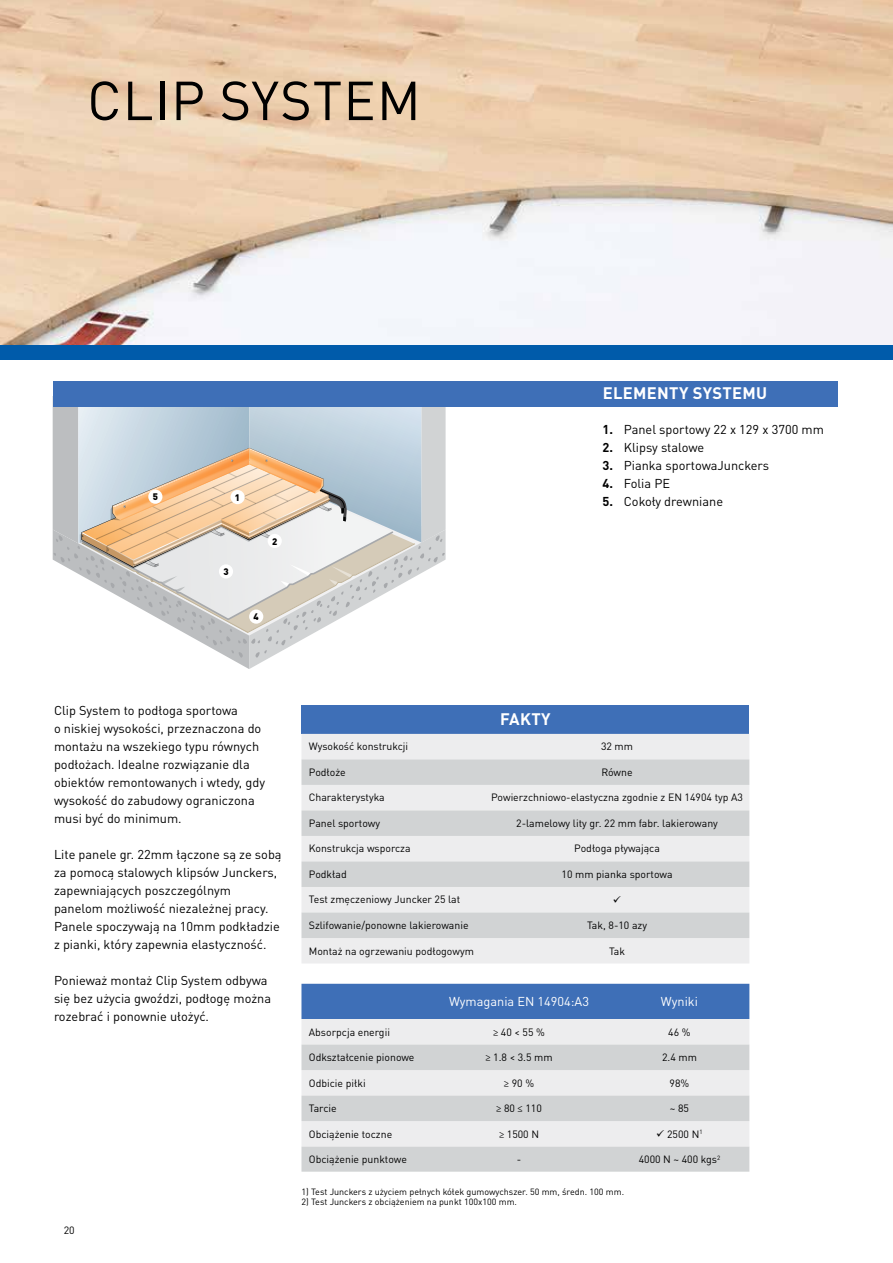
<style>
.page{position:relative;width:893px;height:1263px;background:#fff}
.page>*{position:absolute;margin:0;border:0;box-sizing:border-box;transform-origin:0 0}
.t1{font:54px "DIN Pro";letter-spacing:.02em;color:#000}
.t2{font:700 16.5px "DIN Pro";letter-spacing:.02em;color:#fff}
.t3{font:12.75px/18px "DIN Pro";color:#000}
.t4{font:12.75px "DIN Pro";color:#fff}
.t5{font:10.5px "DIN Pro";color:#000}
.t6{font:900 9.45px "DIN Pro";color:#000}
.t7{font:9px "DIN Pro";color:#000}
.s1{font-weight:700}
.s2{font-family:"Helvetica Neue LT Std";font-stretch:condensed}
</style>
<div class="page">
<img style="left:0;top:0;width:893px;height:345px">
<div style="left:0;top:345px;width:893px;height:15px;background:#005baa"></div>
<svg style="left:53px;top:407px;width:393px;height:262px"></svg>
<div style="left:230px;top:490px;width:15px;height:14px;background:#fff;border-radius:50%"></div>
<div style="left:219px;top:564px;width:14px;height:14px;background:#fff;border-radius:50%"></div>
<div style="left:249px;top:609px;width:14px;height:15px;background:#fff;border-radius:50%"></div>
<div style="left:148px;top:490px;width:14px;height:14px;background:#fff;border-radius:50%"></div>
<div style="left:268px;top:534px;width:14px;height:14px;background:#fff;border-radius:50%"></div>
<div style="left:53px;top:381px;width:785px;height:26px;background:#3e6fb7"></div>
<div style="left:301px;top:705px;width:448px;height:29px;background:#3e6fb7"></div>
<div style="left:301px;top:734px;width:448px;height:229px;background:#ededee"></div>
<svg style="left:301px;top:759px;width:448px;height:179px;background:#dddedf"></svg>
<div style="left:301px;top:984px;width:448px;height:35px;background:#3e6fb7"></div>
<div style="left:301px;top:1019px;width:448px;height:25px;background:#ededee"></div>
<svg style="left:301px;top:1044px;width:448px;height:128px;background:#dcdedf"></svg>
<svg style="left:614px;top:896px;width:7px;height:6px"></svg>
<h1 class="t1" style="left:87px;top:58px;width:335px">CLIP SYSTEM</h1>
<p class="t6" style="left:153px;top:489px;width:7px">5</p>
<p class="t6" style="left:235px;top:489px;width:7px">1</p>
<p class="t6" style="left:223px;top:563px;width:7px">3</p>
<p class="t6" style="left:272px;top:533px;width:7px">2</p>
<p class="t6" style="left:254px;top:609px;width:7px">4</p>
<p class="t2" style="left:603px;top:380px;width:166px">ELEMENTY SYSTEMU</p>
<p class="t3" style="left:602px;top:419px;width:223px"><span class="s1">1.</span> Panel sportowy 22 x 129 x 3700 mm</p>
<p class="t3" style="left:602px;top:437px;width:103px"><span class="s1">2.</span> Klipsy stalowe</p>
<p class="t3" style="left:602px;top:455px;width:168px"><span class="s1">3.</span> Pianka sportowaJunckers</p>
<p class="t3" style="left:602px;top:473px;width:69px"><span class="s1">4.</span> Folia PE</p>
<p class="t3" style="left:602px;top:491px;width:122px"><span class="s1">5.</span> Cokoły drewniane</p>
<p class="t3" style="left:54px;top:700px;width:213px">Clip System to podłoga sportowa<br>o niskiej wysokości, przeznaczona do montażu na wszekiego typu równych podłożach. Idealne rozwiązanie dla obiektów remontowanych i wtedy, gdy wysokość do zabudowy ograniczona musi być do minimum.</p>
<p class="t3" style="left:54px;top:844px;width:229px">Lite panele gr. 22mm łączone są ze sobą za pomocą stalowych klipsów Junckers, zapewniających poszczególnym panelom możliwość niezależnej pracy.<br>Panele spoczywają na 10mm podkładzie z pianki, który zapewnia elastyczność.</p>
<p class="t3" style="left:54px;top:970px;width:219px">Ponieważ montaż Clip System odbywa się bez użycia gwoździ, podłogę można rozebrać i ponownie ułożyć.</p>
<p class="t5" style="left:64px;top:1221px;width:12px">20</p>
<p class="t2" style="left:500px;top:706px;width:52px">FAKTY</p>
<p class="t5" style="left:309px;top:738px;width:101px">Wysokość konstrukcji</p>
<p class="t5" style="left:601px;top:738px;width:34px">32 mm</p>
<p class="t5" style="left:309px;top:764px;width:38px">Podłoże</p>
<p class="t5" style="left:601px;top:764px;width:33px">Równe</p>
<p class="t5" style="left:309px;top:789px;width:77px">Charakterystyka</p>
<p class="t5" style="left:491px;top:789px;width:253px">Powierzchniowo-elastyczna zgodnie z EN 14904 typ A3</p>
<p class="t5" style="left:309px;top:815px;width:73px">Panel sportowy</p>
<p class="t5" style="left:516px;top:815px;width:203px">2-lamelowy lity gr. 22 mm fabr. lakierowany</p>
<p class="t5" style="left:309px;top:840px;width:103px">Konstrukcja wsporcza</p>
<p class="t5" style="left:574px;top:840px;width:87px">Podłoga pływająca</p>
<p class="t5" style="left:309px;top:866px;width:39px">Podkład</p>
<p class="t5" style="left:562px;top:866px;width:112px">10 mm pianka sportowa</p>
<p class="t5" style="left:309px;top:891px;width:153px">Test zmęczeniowy Juncker 25 lat</p>
<p class="t5" style="left:309px;top:917px;width:161px">Szlifowanie/ponowne lakierowanie</p>
<p class="t5" style="left:587px;top:917px;width:62px">Tak, 8-10 azy</p>
<p class="t5" style="left:309px;top:942px;width:167px">Montaż na ogrzewaniu podłogowym</p>
<p class="t5" style="left:609px;top:942px;width:18px">Tak</p>
<p class="t4" style="left:449px;top:991px;width:142px">Wymagania EN 14904:A3</p>
<p class="t4" style="left:661px;top:991px;width:39px">Wyniki</p>
<p class="t5" style="left:309px;top:1023px;width:83px">Absorpcja energii</p>
<p class="t5" style="left:493px;top:1024px;width:53px"><span class="s2">≥</span> 40 &lt; 55 %</p>
<p class="t5" style="left:668px;top:1024px;width:24px">46 %</p>
<p class="t5" style="left:309px;top:1049px;width:107px">Odkształcenie pionowe</p>
<p class="t5" style="left:485px;top:1049px;width:69px"><span class="s2">≥</span> 1.8 &lt; 3.5 mm</p>
<p class="t5" style="left:662px;top:1049px;width:36px">2.4 mm</p>
<p class="t5" style="left:309px;top:1074px;width:58px">Odbicie piłki</p>
<p class="t5" style="left:504px;top:1075px;width:32px"><span class="s2">≥</span> 90 %</p>
<p class="t5" style="left:670px;top:1075px;width:21px">98%</p>
<p class="t5" style="left:309px;top:1100px;width:29px">Tarcie</p>
<p class="t5" style="left:496px;top:1100px;width:47px"><span class="s2">≥</span> 80 <span class="s2">≤</span> 110</p>
<p class="t5" style="left:670px;top:1100px;width:21px">~ 85</p>
<p class="t5" style="left:309px;top:1125px;width:85px">Obciążenie toczne</p>
<p class="t5" style="left:499px;top:1126px;width:42px"><span class="s2">≥</span> 1500 N</p>
<p class="t5" style="left:656px;top:1126px;width:48px">✓ 2500 N<sup>1</sup></p>
<p class="t5" style="left:309px;top:1151px;width:100px">Obciążenie punktowe</p>
<p class="t5" style="left:517px;top:1151px;width:6px">-</p>
<p class="t5" style="left:639px;top:1151px;width:83px">4000 N ~ 400 kgs<sup>2</sup></p>
<p class="t7" style="left:301px;top:1184px;width:324px">1) Test Junckers z użyciem pełnych kółek gumowychszer. 50 mm, średn. 100 mm.</p>
<p class="t7" style="left:301px;top:1195px;width:217px">2) Test Junckers z obciążeniem na punkt 100x100 mm.</p>
</div>
